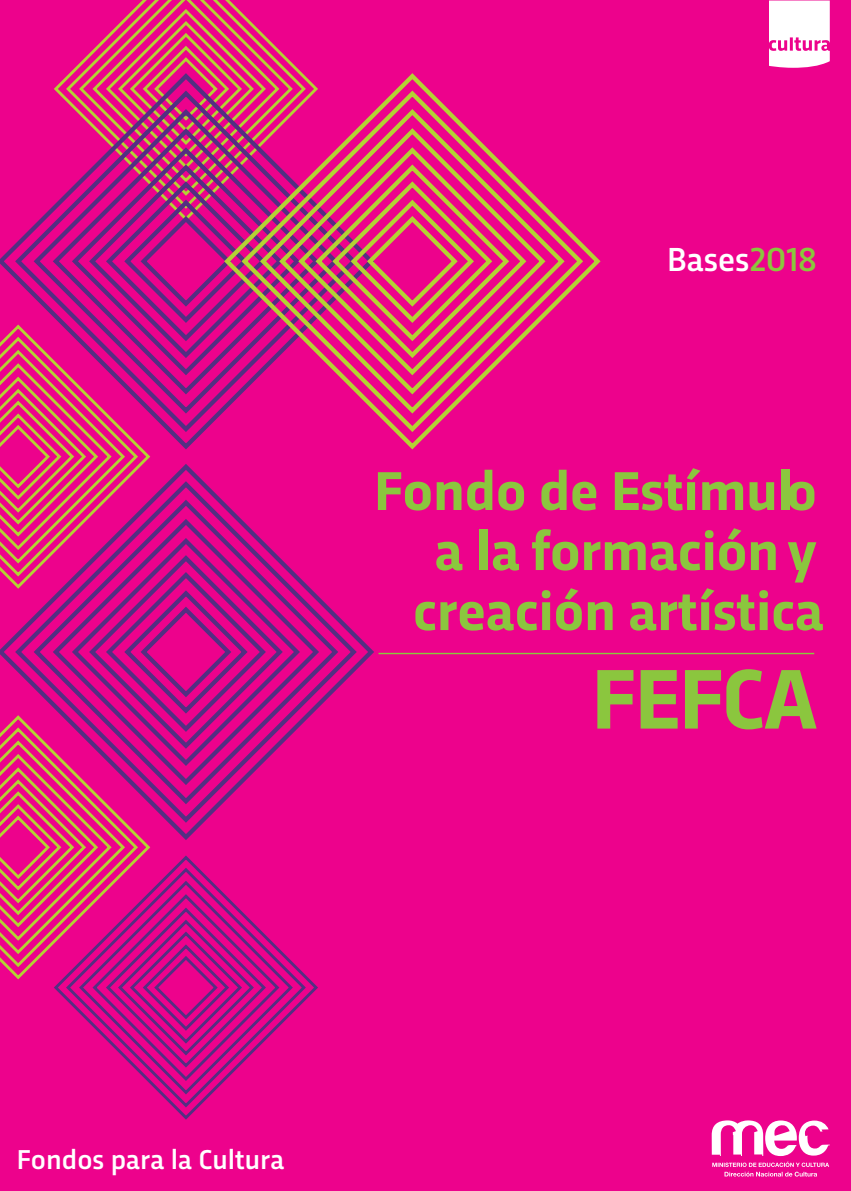
<style>
.page{position:relative;width:851px;height:1191px;background:#fff}
.page>*{position:absolute;margin:0;border:0;box-sizing:border-box;transform-origin:0 0}
.t1{font:700 57.2px/60px "Trasandina";color:#8bc63e;text-align:right}
.t2{font:500 34.8px "Trasandina";color:#fff}
.t3{font:500 28.6px "Trasandina";color:#fff}
.s1{color:#8bc63e}
</style>
<div class="page">
<div style="left:0;top:0;width:850px;height:1191px;background:#ed028c"></div>
<svg style="left:769px;top:0;width:60px;height:68px;background:#fce0f1"></svg>
<svg style="left:152px;top:464px;width:222px;height:376px"></svg>
<svg style="left:73px;top:0;width:226px;height:70px"></svg>
<svg style="left:54px;top:855px;width:264px;height:265px"></svg>
<svg style="left:0;top:452px;width:152px;height:529px"></svg>
<svg style="left:0;top:70px;width:221px;height:382px"></svg>
<svg style="left:221px;top:70px;width:380px;height:380px"></svg>
<svg style="left:711px;top:1120px;width:118px;height:56px"></svg>
<hr style="left:378px;top:653px;width:436px;height:1px;background:#8bc63e">
<svg style="left:597px;top:670px;width:36px;height:58px"></svg>
<svg style="left:640px;top:670px;width:37px;height:58px"></svg>
<svg style="left:685px;top:669px;width:131px;height:60px"></svg>
<p class="t2" style="left:667px;top:233px;width:151px">Bases<span class="s1">2018</span></p>
<p class="t1" style="left:374px;top:456px;width:451px">Fondo de Estímulo a la formación y creación artística</p>
<p class="t3" style="left:17px;top:1138px;width:269px">Fondos para la Cultura</p>
</div>
